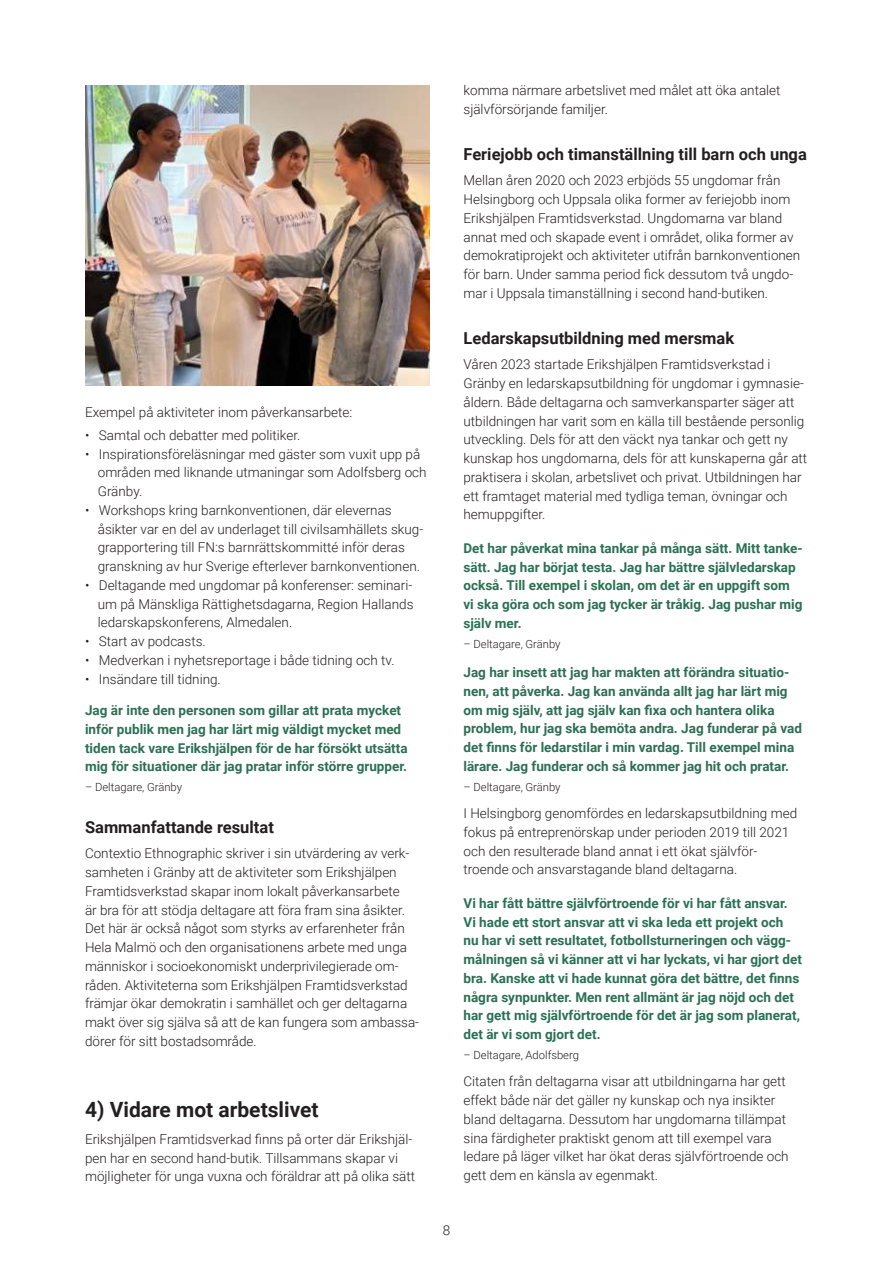
<style>
.page{position:relative;width:893px;height:1263px;background:#fff}
.page>*{position:absolute;margin:0;border:0;box-sizing:border-box;transform-origin:0 0}
.t1{font:700 21px "Roboto";color:#231f20}
.t2{font:700 16.5px "Roboto";color:#231f20}
.t3{font:300 13.5px/18.8px "Roboto";color:#231f20}
.t4{font:700 13.5px/18.8px "Roboto";color:#2c7054}
.t5{font:300 11.25px "Roboto";color:#231f20}
</style>
<div class="page">
<img style="left:85px;top:85px;width:344px;height:300px">
<p class="t3" style="left:85px;top:402px;width:269px">Exempel på aktiviteter inom påverkansarbete:</p>
<p class="t3" style="left:85px;top:425px;width:217px">• Samtal och debatter med politiker.</p>
<p class="t3" style="left:98px;top:444px;width:330px;text-indent:-13px">• Inspirationsföreläsningar med gäster som vuxit upp på områden med liknande utmaningar som Adolfsberg och<br>Gränby.</p>
<p class="t3" style="left:98px;top:500px;width:327px;text-indent:-13px">• Workshops kring barnkonventionen, där elevernas åsikter var en del av underlaget till civilsamhällets skug&shy;grapportering till FN:s barnrättskommitté inför deras granskning av hur Sverige efterlever barnkonventionen.</p>
<p class="t3" style="left:98px;top:575px;width:317px;text-align:justify;text-indent:-13px">• Deltagande med ungdomar på konferenser: seminari&shy;um på Mänskliga Rättighetsdagarna, Region Hallands ledarskapskonferens, Almedalen.</p>
<p class="t3" style="left:85px;top:631px;width:122px">• Start av podcasts.</p>
<p class="t3" style="left:85px;top:650px;width:311px">• Medverkan i nyhetsreportage i både tidning och tv.</p>
<p class="t3" style="left:85px;top:669px;width:137px">• Insändare till tidning.</p>
<p class="t4" style="left:85px;top:700px;width:324px">Jag är inte den personen som gillar att prata mycket inför publik men jag har lärt mig väldigt mycket med tiden tack vare Erikshjälpen för de har försökt utsätta mig för situationer där jag pratar inför större grupper.</p>
<p class="t5" style="left:85px;top:779px;width:99px">– Deltagare, Gränby</p>
<p class="t2" style="left:85px;top:816px;width:190px">Sammanfattande resultat</p>
<p class="t3" style="left:85px;top:844px;width:336px">Contextio Ethnographic skriver i sin utvärdering av verk&shy;samheten i Gränby att de aktiviteter som Erikshjälpen Framtidsverkstad skapar inom lokalt påverkansarbete<br>är bra för att stödja deltagare att föra fram sina åsikter.<br>Det här är också något som styrks av erfarenheter från Hela Malmö och den organisationens arbete med unga människor i socioekonomiskt underprivilegierade om&shy;råden. Aktiviteterna som Erikshjälpen Framtidsverkstad främjar ökar demokratin i samhället och ger deltagarna makt över sig själva så att de kan fungera som ambassa&shy;dörer för sitt bostadsområde.</p>
<h1 class="t1" style="left:85px;top:1094px;width:235px">4) Vidare mot arbetslivet</h1>
<p class="t3" style="left:85px;top:1129px;width:332px">Erikshjälpen Framtidsverkad finns på orter där Erikshjäl&shy;pen har en second hand-butik. Tillsammans skapar vi möjligheter för unga vuxna och föräldrar att på olika sätt</p>
<p class="t3" style="left:463px;top:80px;width:319px">komma närmare arbetslivet med målet att öka antalet självförsörjande familjer.</p>
<p class="t2" style="left:463px;top:143px;width:345px">Feriejobb och timanställning till barn och unga</p>
<p class="t3" style="left:463px;top:171px;width:338px">Mellan åren 2020 och 2023 erbjöds 55 ungdomar från Helsingborg och Uppsala olika former av feriejobb inom Erikshjälpen Framtidsverkstad. Ungdomarna var bland annat med och skapade event i området, olika former av demokratiprojekt och aktiviteter utifrån barnkonventionen för barn. Under samma period fick dessutom två ungdo&shy;mar i Uppsala timanställning i second hand-butiken.</p>
<p class="t2" style="left:463px;top:327px;width:272px">Ledarskapsutbildning med mersmak</p>
<p class="t3" style="left:463px;top:355px;width:345px">Våren 2023 startade Erikshjälpen Framtidsverkstad i Gränby en ledarskapsutbildning för ungdomar i gymnasie&shy;åldern. Både deltagarna och samverkansparter säger att utbildningen har varit som en källa till bestående personlig utveckling. Dels för att den väckt nya tankar och gett ny kunskap hos ungdomarna, dels för att kunskaperna går att praktisera i skolan, arbetslivet och privat. Utbildningen har ett framtaget material med tydliga teman, övningar och hemuppgifter.</p>
<p class="t4" style="left:463px;top:538px;width:341px">Det har påverkat mina tankar på många sätt. Mitt tanke&shy;sätt. Jag har börjat testa. Jag har bättre självledarskap också. Till exempel i skolan, om det är en uppgift som vi ska göra och som jag tycker är tråkig. Jag pushar mig själv mer.</p>
<p class="t5" style="left:463px;top:636px;width:99px">– Deltagare, Gränby</p>
<p class="t4" style="left:463px;top:662px;width:340px">Jag har insett att jag har makten att förändra situatio&shy;nen, att påverka. Jag kan använda allt jag har lärt mig om mig själv, att jag själv kan fixa och hantera olika problem, hur jag ska bemöta andra. Jag funderar på vad det finns för ledarstilar i min vardag. Till exempel mina lärare. Jag funderar och så kommer jag hit och pratar.</p>
<p class="t5" style="left:463px;top:779px;width:99px">– Deltagare, Gränby</p>
<p class="t3" style="left:463px;top:803px;width:335px">I Helsingborg genomfördes en ledarskapsutbildning med fokus på entreprenörskap under perioden 2019 till 2021 och den resulterade bland annat i ett ökat självför&shy;troende och ansvarstagande bland deltagarna.</p>
<p class="t4" style="left:463px;top:893px;width:340px">Vi har fått bättre självförtroende för vi har fått ansvar.<br>Vi hade ett stort ansvar att vi ska leda ett projekt och<br>nu har vi sett resultatet, fotbollsturneringen och vägg&shy;målningen så vi känner att vi har lyckats, vi har gjort det bra. Kanske att vi hade kunnat göra det bättre, det finns några synpunkter. Men rent allmänt är jag nöjd och det har gett mig självförtroende för det är jag som planerat, det är vi som gjort det.</p>
<p class="t5" style="left:463px;top:1047px;width:117px">– Deltagare, Adolfsberg</p>
<p class="t3" style="left:463px;top:1072px;width:327px">Citaten från deltagarna visar att utbildningarna har gett effekt både när det gäller ny kunskap och nya insikter bland deltagarna. Dessutom har ungdomarna tillämpat sina färdigheter praktiskt genom att till exempel vara ledare på läger vilket har ökat deras självförtroende och gett dem en känsla av egenmakt.</p>
<p class="t3" style="left:443px;top:1221px;width:9px">8</p>
</div>
